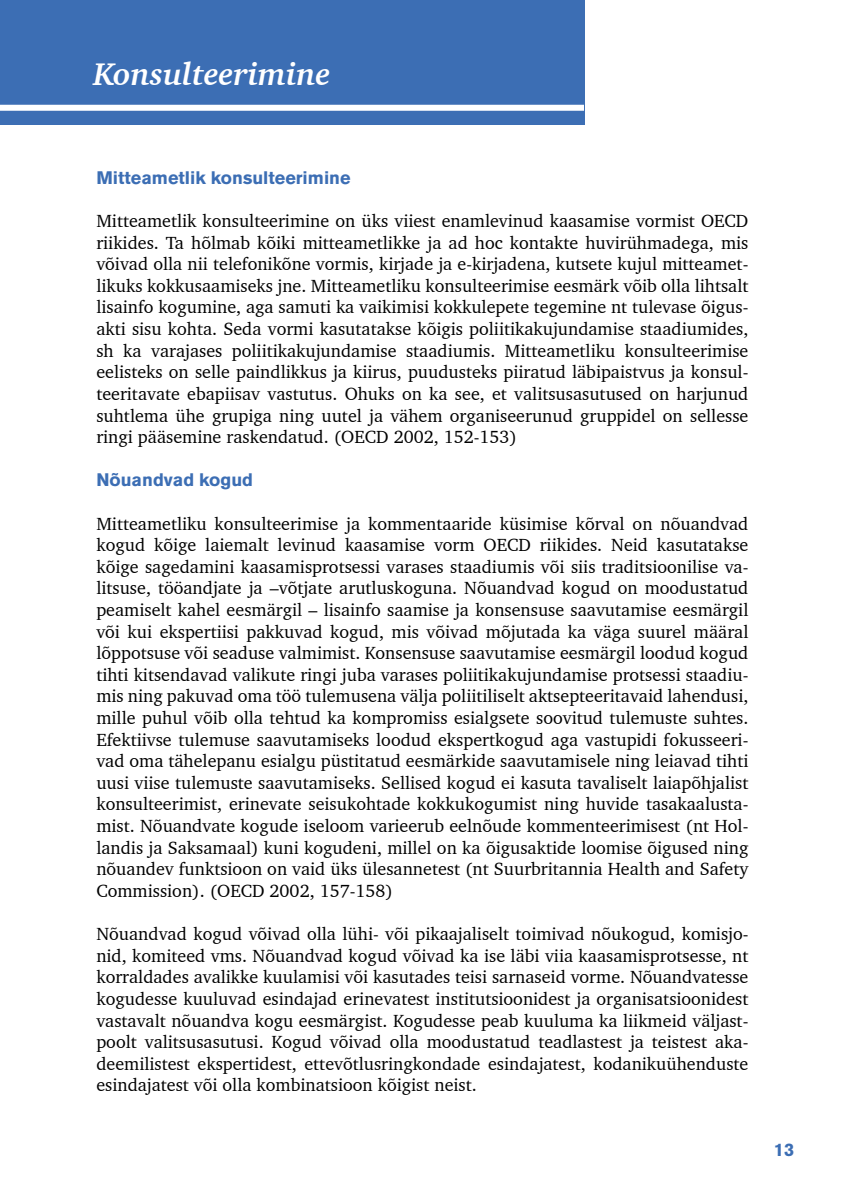
<style>
.page{position:relative;width:842px;height:1191px;background:#fff}
.page>*{position:absolute;margin:0;border:0;box-sizing:border-box;transform-origin:0 0}
.t1{font:italic 700 32px "Charter BT";color:#fff}
.t2{font:18px/21.6px "Charter BT";color:#000;text-align:justify}
.t3{font:700 18px "Akzidenz Grotesk BE";color:#3c6eb4}
</style>
<div class="page">
<div style="left:0;top:0;width:584px;height:125px;background:#3c6eb4"></div>
<div style="left:0;top:105px;width:584px;height:6px;background:#fff"></div>
<h1 class="t1" style="left:94px;top:54px;width:238px">Konsulteerimine</h1>
<p class="t3" style="left:96px;top:167px;width:256px">Mitteametlik konsulteerimine</p>
<p class="t2" style="left:96px;top:210px;width:653px">Mitteametlik konsulteerimine on üks viiest enamlevinud kaasamise vormist OECD riikides. Ta hõlmab kõiki mitteametlikke ja ad hoc kontakte huvirühmadega, mis võivad olla nii telefonikõne vormis, kirjade ja e-kirjadena, kutsete kujul mitteamet&shy;likuks kokkusaamiseks jne. Mitteametliku konsulteerimise eesmärk võib olla lihtsalt lisainfo kogumine, aga samuti ka vaikimisi kokkulepete tegemine nt tulevase õigus&shy;akti sisu kohta. Seda vormi kasutatakse kõigis poliitikakujundamise staadiumides, sh ka varajases poliitikakujundamise staadiumis. Mitteametliku konsulteerimise eelisteks on selle paindlikkus ja kiirus, puudusteks piiratud läbipaistvus ja konsul&shy;teeritavate ebapiisav vastutus. Ohuks on ka see, et valitsusasutused on harjunud suhtlema ühe grupiga ning uutel ja vähem organiseerunud gruppidel on sellesse ringi pääsemine raskendatud. (OECD 2002, 152-153)</p>
<p class="t3" style="left:96px;top:469px;width:158px">Nõuandvad kogud</p>
<p class="t2" style="left:96px;top:512px;width:653px">Mitteametliku konsulteerimise ja kommentaaride küsimise kõrval on nõuandvad kogud kõige laiemalt levinud kaasamise vorm OECD riikides. Neid kasutatakse kõige sagedamini kaasamisprotsessi varases staadiumis või siis traditsioonilise va&shy;litsuse, tööandjate ja –võtjate arutluskoguna. Nõuandvad kogud on moodustatud peamiselt kahel eesmärgil – lisainfo saamise ja konsensuse saavutamise eesmärgil või kui ekspertiisi pakkuvad kogud, mis võivad mõjutada ka väga suurel määral lõppotsuse või seaduse valmimist. Konsensuse saavutamise eesmärgil loodud kogud tihti kitsendavad valikute ringi juba varases poliitikakujundamise protsessi staadiu&shy;mis ning pakuvad oma töö tulemusena välja poliitiliselt aktsepteeritavaid lahendusi, mille puhul võib olla tehtud ka kompromiss esialgsete soovitud tulemuste suhtes.<br>Efektiivse tulemuse saavutamiseks loodud ekspertkogud aga vastupidi fokusseeri&shy;vad oma tähelepanu esialgu püstitatud eesmärkide saavutamisele ning leiavad tihti uusi viise tulemuste saavutamiseks. Sellised kogud ei kasuta tavaliselt laiapõhjalist konsulteerimist, erinevate seisukohtade kokkukogumist ning huvide tasakaalusta&shy;mist. Nõuandvate kogude iseloom varieerub eelnõude kommenteerimisest (nt Hol&shy;landis ja Saksamaal) kuni kogudeni, millel on ka õigusaktide loomise õigused ning nõuandev funktsioon on vaid üks ülesannetest (nt Suurbritannia Health and Safety Commission). (OECD 2002, 157-158)</p>
<p class="t2" style="left:96px;top:922px;width:653px">Nõuandvad kogud võivad olla lühi- või pikaajaliselt toimivad nõukogud, komisjo&shy;nid, komiteed vms. Nõuandvad kogud võivad ka ise läbi viia kaasamisprotsesse, nt korraldades avalikke kuulamisi või kasutades teisi sarnaseid vorme. Nõuandvatesse kogudesse kuuluvad esindajad erinevatest institutsioonidest ja organisatsioonidest vastavalt nõuandva kogu eesmärgist. Kogudesse peab kuuluma ka liikmeid väljast&shy;poolt valitsusasutusi. Kogud võivad olla moodustatud teadlastest ja teistest aka&shy;deemilistest ekspertidest, ettevõtlusringkondade esindajatest, kodanikuühenduste esindajatest või olla kombinatsioon kõigist neist.</p>
<p class="t3" style="left:774px;top:1139px;width:22px">13</p>
</div>
